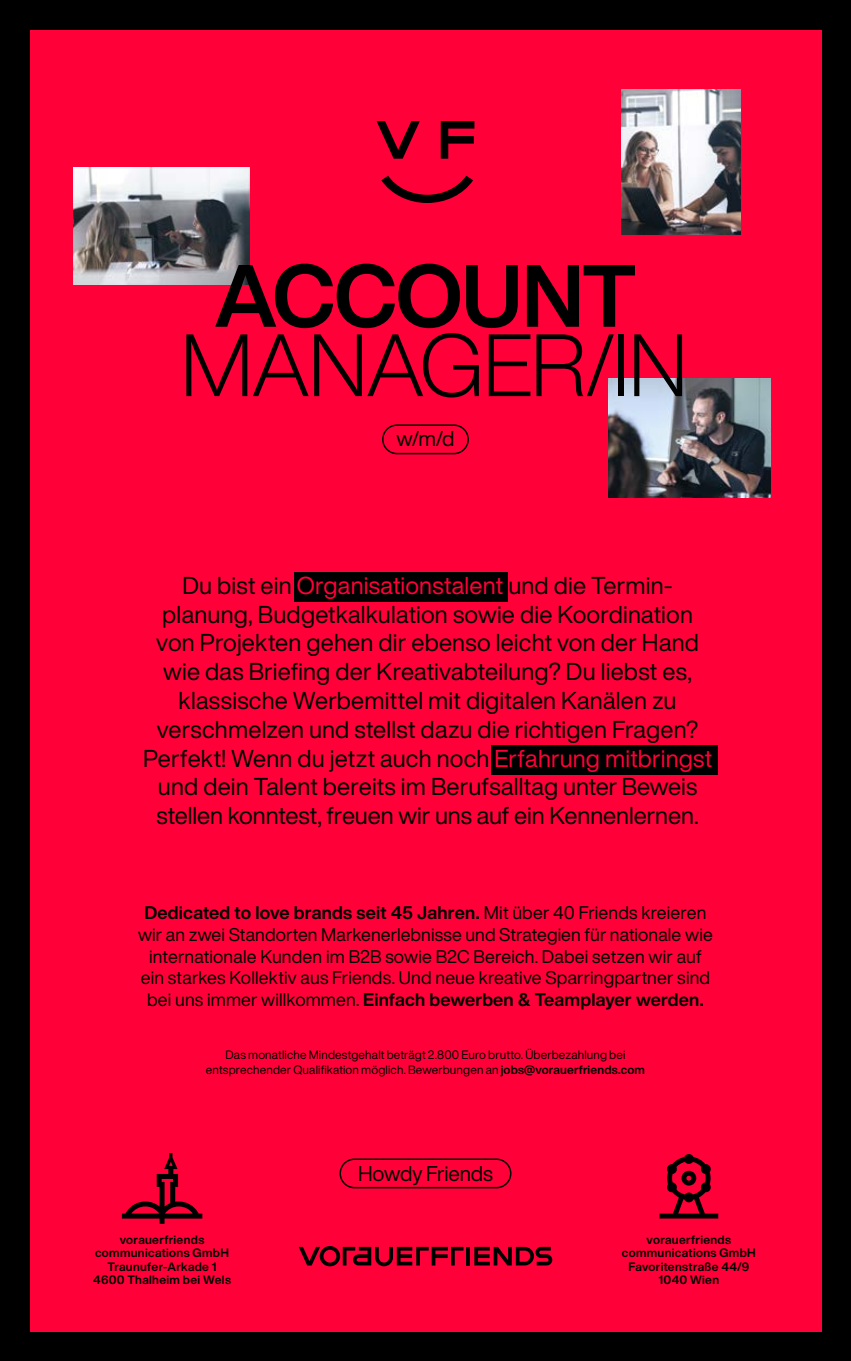
<style>
.page{position:relative;width:851px;height:1361px;background:#fff}
.page>*{position:absolute;margin:0;border:0;box-sizing:border-box;transform-origin:0 0}
.t1{font:300 86.7px "Helvetica Now Display";letter-spacing:-.015em;color:#000}
.t2{font:700 86.7px "Helvetica Now Display";letter-spacing:-.015em;color:#000}
.t3{font:24px/28.8px "Helvetica Now Display";letter-spacing:.005em;color:#000;text-align:center}
.t4{font:21px "Helvetica Now Display";letter-spacing:-.01em;color:#000}
.t5{font:18px/21.6px "Helvetica Now Display";letter-spacing:.005em;color:#000;text-align:center}
.t6{font:12px/15px "Helvetica Now Display";letter-spacing:.01em;color:#000;text-align:center}
.t7{font:700 12px/13.5px "Helvetica Now Display";letter-spacing:.025em;color:#000;text-align:center}
.s1{color:#ff0038}
.s2{font-weight:700}
</style>
<div class="page">
<div style="left:0;top:0;width:850px;height:1361px;background:#000"></div>
<div style="left:30px;top:30px;width:791px;height:1301px;background:#ff0038"></div>
<img style="left:608px;top:378px;width:162px;height:119px">
<svg style="left:381px;top:176px;width:92px;height:27px"></svg>
<svg style="left:376px;top:121px;width:44px;height:38px"></svg>
<svg style="left:440px;top:121px;width:34px;height:38px"></svg>
<svg style="left:298px;top:1246px;width:165px;height:20px"></svg>
<hr style="left:466px;top:1247px;width:4px;height:18px;background:#000">
<svg style="left:474px;top:1247px;width:78px;height:18px"></svg>
<img style="left:74px;top:167px;width:175px;height:118px">
<div style="left:294px;top:572px;width:213px;height:29px;background:#000"></div>
<div style="left:490px;top:745px;width:227px;height:29px;background:#000"></div>
<div style="left:339px;top:1158px;width:172px;height:30px;border:2px solid #000;border-radius:14px"></div>
<div style="left:382px;top:424px;width:87px;height:30px;border:2px solid #000;border-radius:14px"></div>
<img style="left:621px;top:89px;width:119px;height:146px">
<svg style="left:122px;top:1153px;width:80px;height:70px"></svg>
<svg style="left:659px;top:1154px;width:59px;height:64px"></svg>
<h1 class="t2" style="left:214px;top:236px;width:423px">ACCOUNT</h1>
<h1 class="t1" style="left:181px;top:306px;width:508px">MANAGER/IN</h1>
<p class="t4" style="left:396px;top:424px;width:59px">w/m/d</p>
<p class="t3" style="left:143px;top:571px;width:570px">Du bist ein <span class="s1">Organisationstalent</span> und die Termin&shy;planung, Budgetkalkulation sowie die Koordination von Projekten gehen dir ebenso leicht von der Hand wie das Briefing der Kreativabteilung? Du liebst es, klassische Werbemittel mit digitalen Kanälen zu verschmelzen und stellst dazu die richtigen Fragen?<br>Perfekt! Wenn du jetzt auch noch <span class="s1">Erfahrung mitbringst </span>und dein Talent bereits im Berufsalltag unter Beweis stellen konntest, freuen wir uns auf ein Kennenlernen.</p>
<p class="t5" style="left:138px;top:902px;width:576px"><span class="s2">Dedicated to love brands seit 45 Jahren.</span> Mit über 40 Friends kreieren wir an zwei Standorten Markenerlebnisse und Strategien für nationale wie internationale Kunden im B2B sowie B2C Bereich. Dabei setzen wir auf ein starkes Kollektiv aus Friends. Und neue kreative Sparringpartner sind bei uns immer willkommen. <span class="s2">Einfach bewerben &amp; Teamplayer werden.</span></p>
<p class="t6" style="left:206px;top:1046px;width:440px">Das monatliche Mindestgehalt beträgt 2.800 Euro brutto. Überbezahlung bei entsprechender Qualifikation möglich. Bewerbungen an <span class="s2">jobs@vorauerfriends.com</span></p>
<p class="t4" style="left:358px;top:1158px;width:136px">Howdy Friends</p>
<p class="t7" style="left:93px;top:1233px;width:139px">vorauerfriends communications GmbH<br>Traunufer-Arkade 1<br>4600 Thalheim bei Wels</p>
<p class="t7" style="left:621px;top:1233px;width:135px">vorauerfriends communications GmbH<br>Favoritenstraße 44/9<br>1040 Wien</p>
</div>
